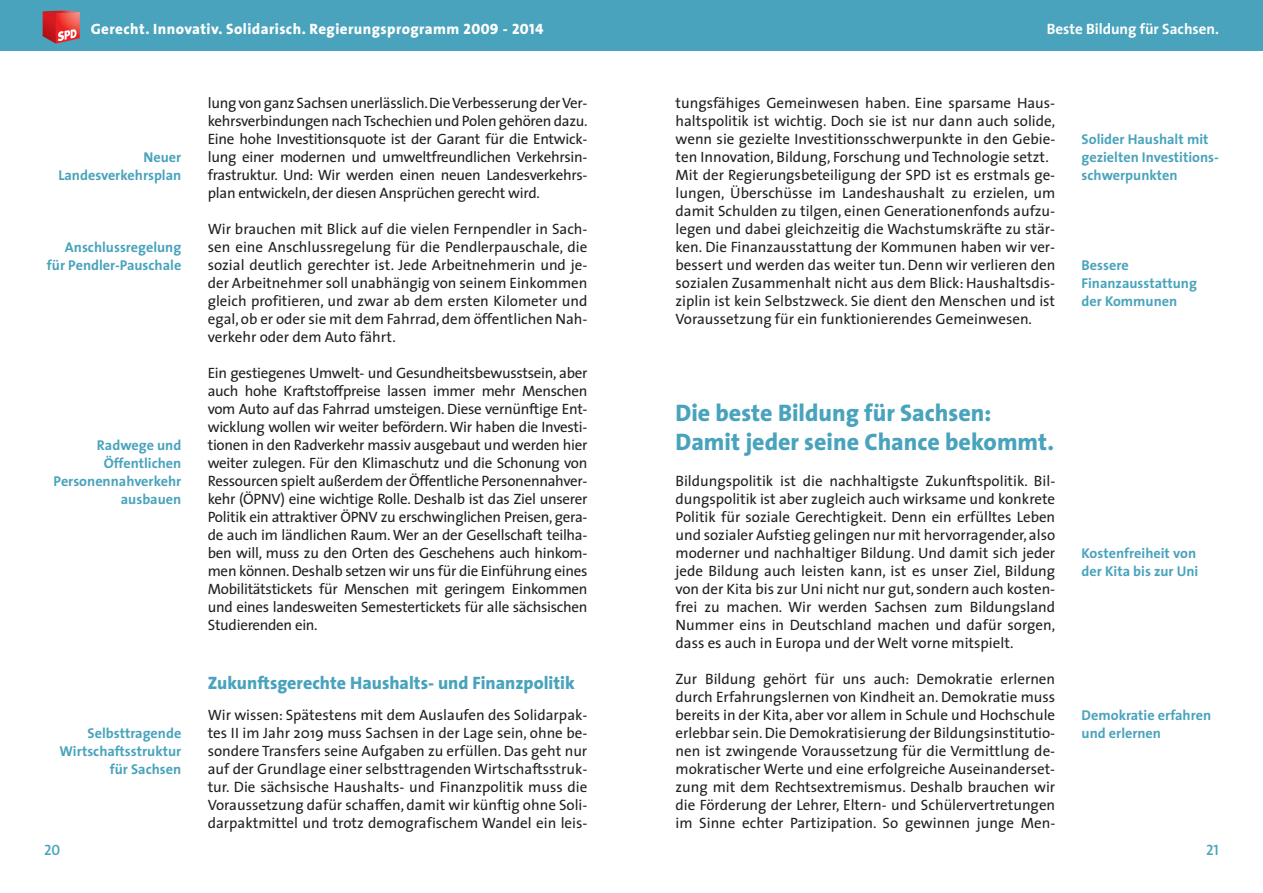
<style>
.page{position:relative;width:1263px;height:893px;background:#fff}
.page>*{position:absolute;margin:0;border:0;box-sizing:border-box;transform-origin:0 0}
.t1{font:800 24px/28.8px "The Sans";color:#49a3bc}
.t2{font:800 18px "The Sans";color:#49a3bc}
.t3{font:15px/18px "The Sans";color:#231f20;text-align:justify}
.t4{font:800 15px "The Sans";letter-spacing:.03em;color:#fff}
.t5{font:700 15px "The Sans";color:#fff}
.t6{font:15px "The Sans Semi Bold Caps";color:#49a3bc}
.t7{font:700 14.25px/18px "The Sans";color:#49a3bc}
.s1{font-family:"The Sans Extra Bold Caps";font-weight:400}
</style>
<div class="page">
<div style="left:0;top:0;width:1263px;height:51px;background:#49a3bc"></div>
<svg style="left:43px;top:11px;width:37px;height:33px"></svg>
<p class="t4" style="left:91px;top:23px;width:454px">Gerecht. Innovativ. Solidarisch. Regierungsprogramm <span class="s1">2009 - 2014</span></p>
<p class="t7" style="left:58px;top:150px;width:124px;text-align:right">Neuer<br>Landesverkehrsplan</p>
<p class="t7" style="left:47px;top:240px;width:136px;text-align:right">Anschlussregelung für Pendler-Pauschale</p>
<p class="t7" style="left:54px;top:438px;width:129px;text-align:right">Radwege und<br>Öffentlichen<br>Personennahverkehr ausbauen</p>
<p class="t7" style="left:59px;top:726px;width:123px;text-align:right">Selbsttragende<br>Wirtschaftsstruktur für Sachsen</p>
<p class="t6" style="left:44px;top:841px;width:18px">20</p>
<p class="t3" style="left:208px;top:95px;width:381px">lung von ganz Sachsen unerlässlich. Die Verbesserung der Ver&shy;kehrsverbindungen nach Tschechien und Polen gehören dazu.<br>Eine hohe Investitionsquote ist der Garant für die Entwick&shy;lung einer modernen und umweltfreundlichen Verkehrsin&shy;frastruktur. Und: Wir werden einen neuen Landesverkehrs&shy;plan entwickeln, der diesen Ansprüchen gerecht wird.</p>
<p class="t3" style="left:208px;top:221px;width:381px">Wir brauchen mit Blick auf die vielen Fernpendler in Sach&shy;sen eine Anschlussregelung für die Pendlerpauschale, die sozial deutlich gerechter ist. Jede Arbeitnehmerin und je&shy;der Arbeitnehmer soll unabhängig von seinem Einkommen gleich profitieren, und zwar ab dem ersten Kilometer und egal, ob er oder sie mit dem Fahrrad, dem öffentlichen Nah&shy;verkehr oder dem Auto fährt.</p>
<p class="t3" style="left:208px;top:365px;width:381px">Ein gestiegenes Umwelt- und Gesundheitsbewusstsein, aber auch hohe Kraftstoffpreise lassen immer mehr Menschen vom Auto auf das Fahrrad umsteigen. Diese vernünftige Ent&shy;wicklung wollen wir weiter befördern. Wir haben die Investi&shy;tionen in den Radverkehr massiv ausgebaut und werden hier weiter zulegen. Für den Klimaschutz und die Schonung von Ressourcen spielt außerdem der Öffentliche Personennahver&shy;kehr (ÖPNV) eine wichtige Rolle. Deshalb ist das Ziel unserer Politik ein attraktiver ÖPNV zu erschwinglichen Preisen, gera&shy;de auch im ländlichen Raum. Wer an der Gesellschaft teilha&shy;ben will, muss zu den Orten des Geschehens auch hinkom&shy;men können. Deshalb setzen wir uns für die Einführung eines Mobilitätstickets für Menschen mit geringem Einkommen und eines landesweiten Semestertickets für alle sächsischen Studierenden ein.</p>
<p class="t2" style="left:208px;top:676px;width:369px">Zukunftsgerechte Haushalts- und Finanzpolitik</p>
<p class="t3" style="left:208px;top:707px;width:381px">Wir wissen: Spätestens mit dem Auslaufen des Solidarpak&shy;tes II im Jahr 2019 muss Sachsen in der Lage sein, ohne be&shy;sondere Transfers seine Aufgaben zu erfüllen. Das geht nur auf der Grundlage einer selbsttragenden Wirtschaftsstruk&shy;tur. Die sächsische Haushalts- und Finanzpolitik muss die Voraussetzung dafür schaffen, damit wir künftig ohne Soli&shy;darpaktmittel und trotz demografischem Wandel ein leis-</p>
<p class="t5" style="left:1047px;top:23px;width:174px">Beste Bildung für Sachsen.</p>
<p class="t3" style="left:675px;top:95px;width:381px;text-align:left">tungsfähiges Gemeinwesen haben. Eine sparsame Haus&shy;haltspolitik ist wichtig. Doch sie ist nur dann auch solide, wenn sie gezielte Investitionsschwerpunkte in den Gebie&shy;ten Innovation, Bildung, Forschung und Technologie setzt.<br>Mit der Regierungsbeteiligung der SPD ist es erstmals ge&shy;lungen, Überschüsse im Landeshaushalt zu erzielen, um damit Schulden zu tilgen, einen Generationenfonds aufzu&shy;legen und dabei gleichzeitig die Wachstumskräfte zu stär&shy;ken. Die Finanzausstattung der Kommunen haben wir ver&shy;bessert und werden das weiter tun. Denn wir verlieren den sozialen Zusammenhalt nicht aus dem Blick: Haushaltsdis&shy;ziplin ist kein Selbstzweck. Sie dient den Menschen und ist Voraussetzung für ein funktionierendes Gemeinwesen.</p>
<p class="t7" style="left:1082px;top:132px;width:139px">Solider Haushalt mit gezielten Investitions&shy;schwerpunkten</p>
<p class="t7" style="left:1082px;top:258px;width:117px">Bessere<br>Finanzausstattung der Kommunen</p>
<h1 class="t1" style="left:675px;top:401px;width:380px">Die beste Bildung für Sachsen:<br>Damit jeder seine Chance bekommt.</h1>
<p class="t3" style="left:675px;top:473px;width:381px">Bildungspolitik ist die nachhaltigste Zukunftspolitik. Bil&shy;dungspolitik ist aber zugleich auch wirksame und konkrete Politik für soziale Gerechtigkeit. Denn ein erfülltes Leben und sozialer Aufstieg gelingen nur mit hervorragender, also moderner und nachhaltiger Bildung. Und damit sich jeder jede Bildung auch leisten kann, ist es unser Ziel, Bildung von der Kita bis zur Uni nicht nur gut, sondern auch kosten&shy;frei zu machen. Wir werden Sachsen zum Bildungsland Nummer eins in Deutschland machen und dafür sorgen, dass es auch in Europa und der Welt vorne mitspielt.</p>
<p class="t3" style="left:675px;top:671px;width:381px">Zur Bildung gehört für uns auch: Demokratie erlernen durch Erfahrungslernen von Kindheit an. Demokratie muss bereits in der Kita, aber vor allem in Schule und Hochschule erlebbar sein. Die Demokratisierung der Bildungsinstitutio&shy;nen ist zwingende Voraussetzung für die Vermittlung de&shy;mokratischer Werte und eine erfolgreiche Auseinanderset&shy;zung mit dem Rechtsextremismus. Deshalb brauchen wir die Förderung der Lehrer, Eltern- und Schülervertretungen im Sinne echter Partizipation. So gewinnen junge Men-</p>
<p class="t7" style="left:1082px;top:546px;width:118px">Kostenfreiheit von der Kita bis zur Uni</p>
<p class="t7" style="left:1082px;top:708px;width:131px">Demokratie erfahren und erlernen</p>
<p class="t6" style="left:1206px;top:841px;width:14px">21</p>
</div>
